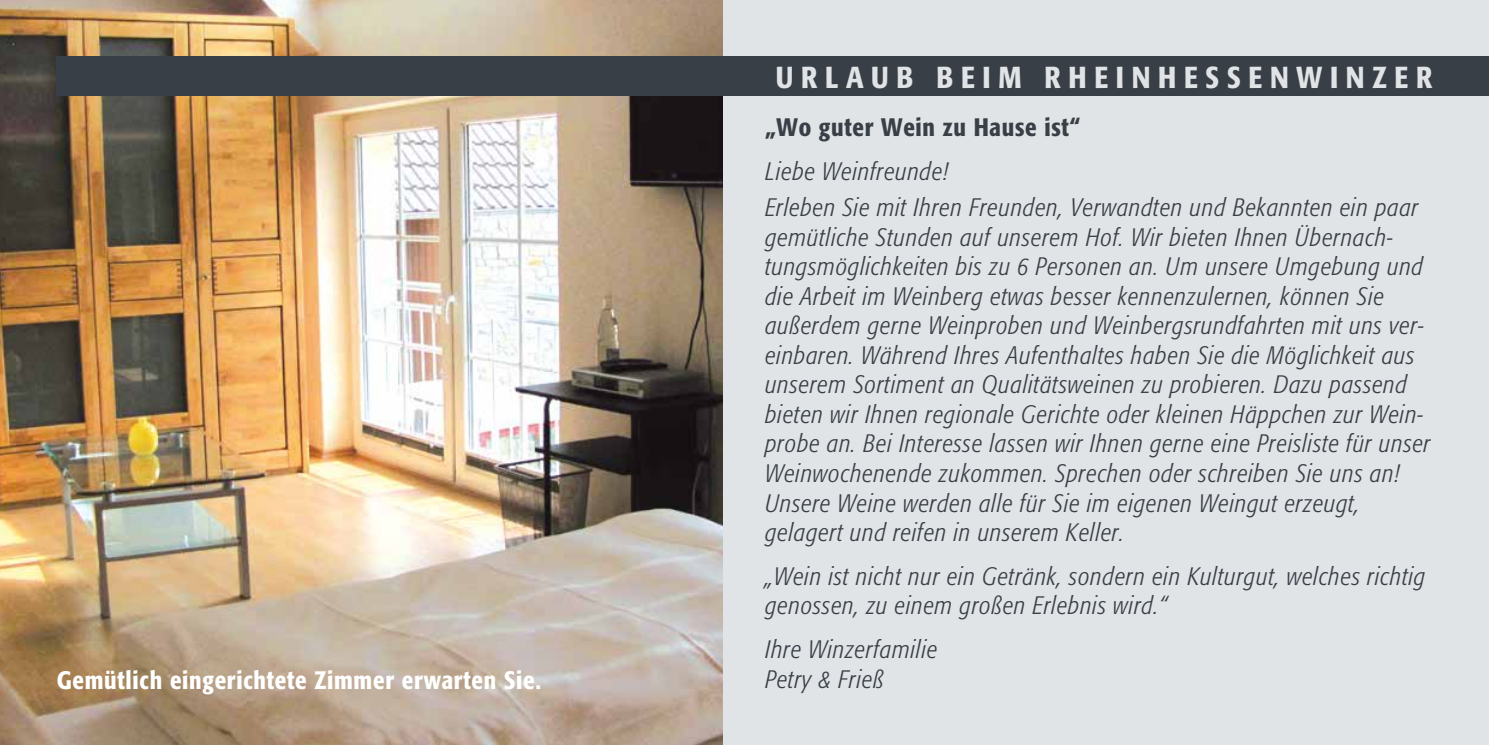
<style>
.page{position:relative;width:1489px;height:745px;background:#fff}
.page>*{position:absolute;margin:0;border:0;box-sizing:border-box;transform-origin:0 0}
.t1{font:500 30px "Formata Condensed BQ";letter-spacing:.26em;color:#e1e4e7}
.t2{font:italic 300 25px/29.5px "Formata Condensed BQ";letter-spacing:.03em;color:#383f46}
.t3{font:500 25px "Formata Condensed BQ";letter-spacing:.03em;color:#fff}
.t4{font:500 25px "Formata Condensed BQ";letter-spacing:.03em;color:#383f46}
</style>
<div class="page">
<div style="left:0;top:0;width:1488px;height:744px;background:#e1e4e7"></div>
<img style="left:0;top:0;width:722px;height:744px">
<div style="left:56px;top:57px;width:1432px;height:39px;background:#383f46"></div>
<p class="t3" style="left:57px;top:664px;width:486px">Gemütlich eingerichtete Zimmer erwarten Sie.</p>
<p class="t1" style="left:776px;top:59px;width:657px">URLAUB BEIM RHEINHESSENWINZER</p>
<p class="t4" style="left:765px;top:112px;width:316px">„Wo guter Wein zu Hause ist“</p>
<p class="t2" style="left:765px;top:153px;width:655px;line-height:36.5px">Liebe Weinfreunde!<br>Erleben Sie mit Ihren Freunden, Verwandten und Bekannten ein paar</p>
<p class="t2" style="left:765px;top:222px;width:666px">gemütliche Stunden auf unserem Hof. Wir bieten Ihnen Übernach&shy;tungsmöglichkeiten bis zu 6 Personen an. Um unsere Umgebung und die Arbeit im Weinberg etwas besser kennenzulernen, können Sie außerdem gerne Weinproben und Weinbergsrundfahrten mit uns ver&shy;einbaren. Während Ihres Aufenthaltes haben Sie die Möglichkeit aus unserem Sortiment an Qualitätsweinen zu probieren. Dazu passend bieten wir Ihnen regionale Gerichte oder kleinen Häppchen zur Wein&shy;probe an. Bei Interesse lassen wir Ihnen gerne eine Preisliste für unser Weinwochenende zukommen. Sprechen oder schreiben Sie uns an!<br>Unsere Weine werden alle für Sie im eigenen Weingut erzeugt, gelagert und reifen in unserem Keller.</p>
<p class="t2" style="left:765px;top:561px;width:661px">„Wein ist nicht nur ein Getränk, sondern ein Kulturgut, welches richtig genossen, zu einem großen Erlebnis wird.“</p>
<p class="t2" style="left:765px;top:634px;width:174px">Ihre Winzerfamilie<br>Petry &amp; Frieß</p>
</div>
